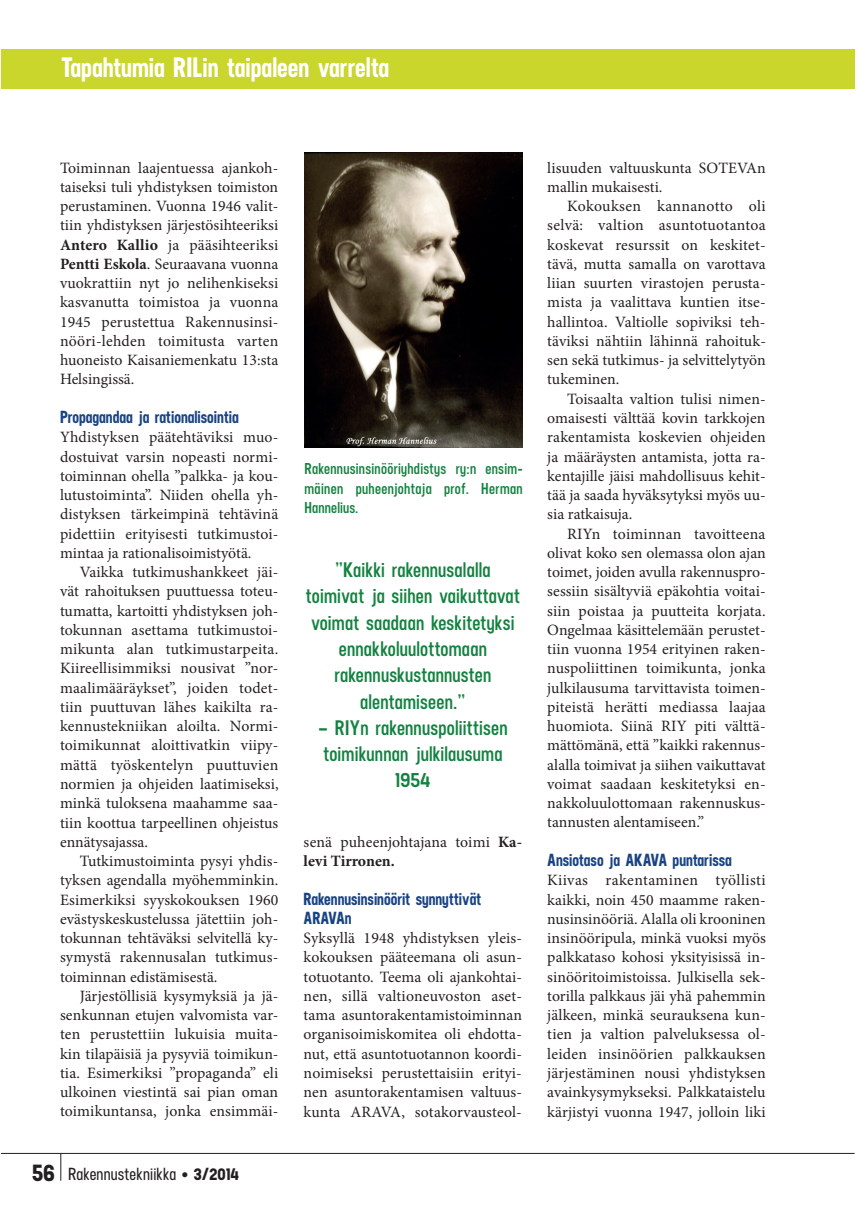
<style>
.page{position:relative;width:857px;height:1217px;background:#fff}
.page>*{position:absolute;margin:0;border:0;box-sizing:border-box;transform-origin:0 0}
.t1{font:700 28px "Neusa";letter-spacing:-.01em;color:#fff}
.t2{font:600 21px/26.2px "Neusa";letter-spacing:.01em;color:#138240;text-align:center}
.t3{font:700 17.5px/19.2px "Neusa";color:#1a4383}
.t4{font:600 17.5px "Neusa";letter-spacing:.01em;color:#231f20}
.t5{font:15.75px/19.2px "Minion Pro";color:#231f20;text-align:justify}
.t6{font:600 15.75px/19.2px "Neusa";letter-spacing:.02em;color:#138240;text-align:justify}
.s1{font-weight:700}
.s2{font-weight:700;font-size:24.5px}
</style>
<div class="page">
<hr style="left:1px;top:1152px;width:853px;height:1px;background:#231f20">
<svg style="left:60px;top:1153px;width:1px;height:27px"></svg>
<div style="left:1px;top:49px;width:853px;height:40px;background:#cad62b"></div>
<img style="left:304px;top:152px;width:218px;height:295px">
<h1 class="t1" style="left:61px;top:47px;width:329px">Tapahtumia RILin taipaleen varrelta</h1>
<p class="t5" style="left:60px;top:158px;width:220px">Toiminnan laajentuessa ajankoh&shy;taiseksi tuli yhdistyksen toimiston perustaminen. Vuonna 1946 valit&shy;tiin yhdistyksen järjestösihteeriksi <span class="s1">Antero Kallio</span> ja pääsihteeriksi <span class="s1">Pentti Eskola</span>. Seuraavana vuonna vuokrattiin nyt jo nelihenkiseksi kasvanutta toimistoa ja vuonna 1945 perustettua Rakennusinsi&shy;nööri-lehden toimitusta varten huoneisto Kaisaniemenkatu 13:sta Helsingissä.</p>
<p class="t3" style="left:60px;top:406px;width:180px">Propagandaa ja rationalisointia</p>
<p class="t5" style="left:60px;top:427px;width:220px">Yhdistyksen päätehtäviksi muo&shy;dostuivat varsin nopeasti normi&shy;toiminnan ohella ”palkka- ja kou&shy;lutustoiminta”. Niiden ohella yh&shy;distyksen tärkeimpinä tehtävinä pidettiin erityisesti tutkimustoi&shy;mintaa ja rationalisoimistyötä.</p>
<p class="t5" style="left:60px;top:562px;width:220px;text-indent:20px">Vaikka tutkimushankkeet jäi&shy;vät rahoituksen puuttuessa toteu&shy;tumatta, kartoitti yhdistyksen joh&shy;tokunnan asettama tutkimustoi&shy;mikunta alan tutkimustarpeita.<br>Kiireellisimmiksi nousivat ”nor&shy;maalimääräykset”, joiden todet&shy;tiin puuttuvan lähes kaikilta ra&shy;kennustekniikan aloilta. Normi&shy;toimikunnat aloittivatkin viipy&shy;mättä työskentelyn puuttuvien normien ja ohjeiden laatimiseksi, minkä tuloksena maahamme saa&shy;tiin koottua tarpeellinen ohjeistus ennätysajassa.</p>
<p class="t5" style="left:60px;top:851px;width:220px;text-indent:20px">Tutkimustoiminta pysyi yhdis&shy;tyksen agendalla myöhemminkin.<br>Esimerkiksi syyskokouksen 1960 evästyskeskustelussa jätettiin joh&shy;tokunnan tehtäväksi selvitellä ky&shy;symystä rakennusalan tutkimus&shy;toiminnan edistämisestä.</p>
<p class="t5" style="left:60px;top:986px;width:220px;text-indent:20px">Järjestöllisiä kysymyksiä ja jä&shy;senkunnan etujen valvomista var&shy;ten perustettiin lukuisia muita&shy;kin tilapäisiä ja pysyviä toimikun&shy;tia. Esimerkiksi ”propaganda” eli ulkoinen viestintä sai pian oman toimikuntansa, jonka ensimmäi-</p>
<p class="t4" style="left:32px;top:1162px;width:208px"><span class="s2">56</span> Rakennustekniikka • <span class="s1">3/2014</span></p>
<p class="t6" style="left:304px;top:458px;width:220px">Rakennusinsinööriyhdistys ry:n ensim&shy;mäinen puheenjohtaja prof. Herman Hannelius.</p>
<h2 class="t2" style="left:305px;top:556px;width:216px">”Kaikki rakennusalalla toimivat ja siihen vaikuttavat voimat saadaan keskitetyksi ennakkoluulottomaan rakennuskustannusten alentamiseen.”</h2>
<h2 class="t2" style="left:318px;top:713px;width:191px">– RIYn rakennuspoliittisen toimikunnan julkilausuma<br>1954</h2>
<p class="t5" style="left:303px;top:832px;width:220px">senä puheenjohtajana toimi <span class="s1">Ka&shy;levi Tirronen.</span></p>
<p class="t3" style="left:303px;top:888px;width:179px">Rakennusinsinöörit synnyttivät<br>ARAVAn</p>
<p class="t5" style="left:303px;top:928px;width:220px">Syksyllä 1948 yhdistyksen yleis&shy;kokouksen pääteemana oli asun&shy;totuotanto. Teema oli ajankohtai&shy;nen, sillä valtioneuvoston aset&shy;tama asuntorakentamistoiminnan organisoimiskomitea oli ehdotta&shy;nut, että asuntotuotannon koordi&shy;noimiseksi perustettaisiin erityi&shy;nen asuntorakentamisen valtuus&shy;kunta ARAVA, sotakorvausteol-</p>
<p class="t5" style="left:547px;top:158px;width:220px">lisuuden valtuuskunta SOTEVAn mallin mukaisesti.</p>
<p class="t5" style="left:547px;top:196px;width:220px;text-indent:20px">Kokouksen kannanotto oli selvä: valtion asuntotuotantoa koskevat resurssit on keskitet&shy;tävä, mutta samalla on varottava liian suurten virastojen perusta&shy;mista ja vaalittava kuntien itse&shy;hallintoa. Valtiolle sopiviksi teh&shy;täviksi nähtiin lähinnä rahoituk&shy;sen sekä tutkimus- ja selvittelytyön tukeminen.</p>
<p class="t5" style="left:547px;top:389px;width:220px;text-indent:20px">Toisaalta valtion tulisi nimen&shy;omaisesti välttää kovin tarkkojen rakentamista koskevien ohjeiden ja määräysten antamista, jotta ra&shy;kentajille jäisi mahdollisuus kehit&shy;tää ja saada hyväksytyksi myös uu&shy;sia ratkaisuja.</p>
<p class="t5" style="left:547px;top:524px;width:220px;text-indent:20px">RIYn toiminnan tavoitteena olivat koko sen olemassa olon ajan toimet, joiden avulla rakennuspro&shy;sessiin sisältyviä epäkohtia voitai&shy;siin poistaa ja puutteita korjata.<br>Ongelmaa käsittelemään perustet&shy;tiin vuonna 1954 erityinen raken&shy;nuspoliittinen toimikunta, jonka julkilausuma tarvittavista toimen&shy;piteistä herätti mediassa laajaa huomiota. Siinä RIY piti välttä&shy;mättömänä, että ”kaikki rakennus&shy;alalla toimivat ja siihen vaikuttavat voimat saadaan keskitetyksi en&shy;nakkoluulottomaan rakennuskus&shy;tannusten alentamiseen.”</p>
<p class="t3" style="left:547px;top:849px;width:186px">Ansiotaso ja AKAVA puntarissa</p>
<p class="t5" style="left:547px;top:870px;width:220px">Kiivas rakentaminen työllisti kaikki, noin 450 maamme raken&shy;nusinsinööriä. Alalla oli krooninen insinööripula, minkä vuoksi myös palkkataso kohosi yksityisissä in&shy;sinööritoimistoissa. Julkisella sek&shy;torilla palkkaus jäi yhä pahemmin jälkeen, minkä seurauksena kun&shy;tien ja valtion palveluksessa ol&shy;leiden insinöörien palkkauksen järjestäminen nousi yhdistyksen avainkysymykseksi. Palkkataistelu kärjistyi vuonna 1947, jolloin liki</p>
</div>
